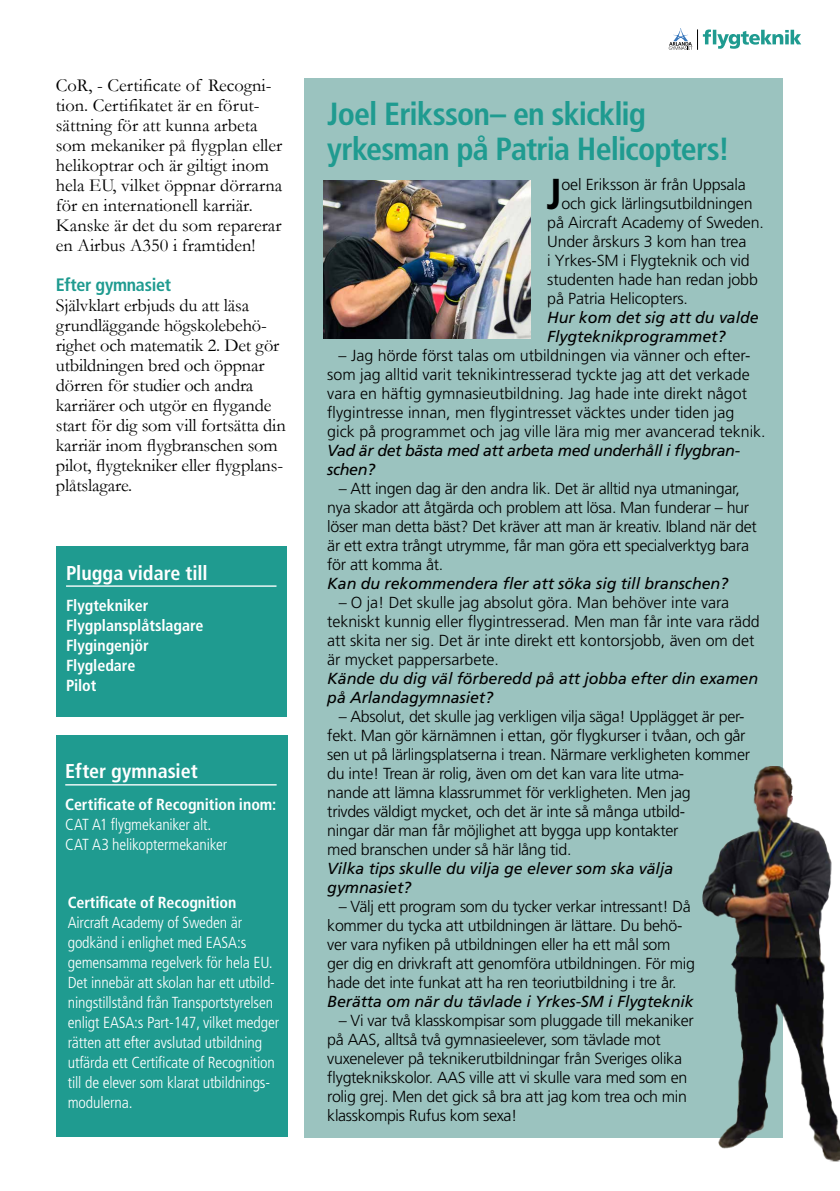
<style>
.page{position:relative;width:840px;height:1191px;background:#fff}
.page>*{position:absolute;margin:0;border:0;box-sizing:border-box;transform-origin:0 0}
.t1{font:700 condensed 43.2px "Frutiger LT Std";color:#000}
.t2{font:700 condensed 32px/35.2px "Frutiger LT Std";letter-spacing:-.025em;color:#1f9b90}
.t3{font:700 condensed 20px "Frutiger LT Std";color:#fff}
.t4{font:18.4px/20px "Garamond";letter-spacing:-.01em;color:#000}
.t5{font:700 condensed 18px "Frutiger LT Std";letter-spacing:-.015em;color:#1f9b90}
.t6{font:300 16px/19px "Frutiger LT Std";letter-spacing:-.02em;color:#000}
.t7{font:300 condensed 16px/20px "Frutiger LT Std";letter-spacing:-.01em;color:#fff}
.t8{font:300 16px/19px "Frutiger LT Std";color:#000}
.t9{font:italic 16px/19px "Frutiger LT Std";letter-spacing:-.005em;color:#000}
.t10{font:700 condensed 16px/20px "Frutiger LT Std";letter-spacing:-.005em;color:#fff}
.t11{font:italic 16px/19px "Frutiger LT Std";letter-spacing:-.025em;color:#000}
</style>
<div class="page">
<div style="left:56px;top:735px;width:231px;height:154px;background:#1f9b90"></div>
<hr style="left:65px;top:784px;width:211px;height:1px;background:#fff">
<div style="left:56px;top:546px;width:230px;height:170px;background:#1f9b90"></div>
<hr style="left:66px;top:585px;width:210px;height:2px;background:#fff">
<div style="left:304px;top:78px;width:478px;height:1059px;background:#9bc3bf"></div>
<img style="left:692px;top:764px;width:147px;height:397px">
<img style="left:323px;top:180px;width:207px;height:158px">
<div style="left:56px;top:884px;width:231px;height:253px;background:#1f9b90"></div>
<svg style="left:668px;top:28px;width:132px;height:22px"></svg>
<p class="t4" style="left:56px;top:74px;width:228px">CoR, - Certificate of Recogni&shy;tion. Certifikatet är en förut&shy;sättning för att kunna arbeta som mekaniker på flygplan eller helikoptrar och är giltigt inom hela EU, vilket öppnar dörrarna för en internationell karriär.<br>Kanske är det du som reparerar en Airbus A350 i framtiden!</p>
<p class="t5" style="left:56px;top:274px;width:117px">Efter gymnasiet</p>
<p class="t4" style="left:56px;top:294px;width:231px">Självklart erbjuds du att läsa grundläggande högskolebehö&shy;righet och matematik 2. Det gör utbildningen bred och öppnar dörren för studier och andra karriärer och utgör en flygande start för dig som vill fortsätta din karriär inom flygbranschen som pilot, flygtekniker eller flygplans&shy;plåtslagare.</p>
<p class="t3" style="left:66px;top:561px;width:143px">Plugga vidare till</p>
<p class="t10" style="left:66px;top:595px;width:139px">Flygtekniker<br>Flygplansplåtslagare<br>Flygingenjör<br>Flygledare<br>Pilot</p>
<p class="t3" style="left:65px;top:759px;width:134px">Efter gymnasiet</p>
<p class="t10" style="left:65px;top:794px;width:212px">Certificate of Recognition inom:</p>
<p class="t7" style="left:65px;top:814px;width:163px">CAT A1 flygmekaniker alt.<br>CAT A3 helikoptermekaniker</p>
<p class="t10" style="left:68px;top:892px;width:170px">Certificate of Recognition</p>
<p class="t7" style="left:68px;top:912px;width:213px">Aircraft Academy of Sweden är godkänd i enlighet med EASA:s gemensamma regelverk för hela EU.<br>Det innebär att skolan har ett utbild&shy;ningstillstånd från Transportstyrelsen enligt EASA:s Part-147, vilket medger rätten att efter avslutad utbildning utfärda ett Certificate of Recognition till de elever som klarat utbildnings&shy;modulerna.</p>
<h2 class="t2" style="left:327px;top:96px;width:404px">Joel Eriksson– en skicklig yrkesman på Patria Helicopters!</h2>
<h1 class="t1" style="left:546px;top:169px;width:17px">J</h1>
<p class="t6" style="left:561px;top:175px;width:186px">oel Eriksson är från Uppsala</p>
<p class="t6" style="left:561px;top:194px;width:193px">och gick lärlingsutbildningen</p>
<p class="t6" style="left:547px;top:213px;width:218px">på Aircraft Academy of Sweden.</p>
<p class="t6" style="left:547px;top:232px;width:200px">Under årskurs 3 kom han trea</p>
<p class="t6" style="left:547px;top:251px;width:204px">i Yrkes-SM i Flygteknik och vid</p>
<p class="t6" style="left:547px;top:270px;width:212px">studenten hade han redan jobb</p>
<p class="t6" style="left:547px;top:289px;width:142px">på Patria Helicopters.</p>
<p class="t9" style="left:547px;top:308px;width:213px">Hur kom det sig att du valde<br>Flygteknikprogrammet?</p>
<p class="t8" style="left:327px;top:346px;width:439px;text-indent:11px">– Jag hörde först talas om utbildningen via vänner och efter&shy;som jag alltid varit teknikintresserad tyckte jag att det verkade vara en häftig gymnasieutbildning. Jag hade inte direkt något flygintresse innan, men flygintresset väcktes under tiden jag gick på programmet och jag ville lära mig mer avancerad teknik.</p>
<p class="t11" style="left:327px;top:441px;width:414px">Vad är det bästa med att arbeta med underhåll i flygbran&shy;schen?</p>
<p class="t6" style="left:327px;top:479px;width:430px;text-indent:11px">– Att ingen dag är den andra lik. Det är alltid nya utmaningar, nya skador att åtgärda och problem att lösa. Man funderar – hur löser man detta bäst? Det kräver att man är kreativ. Ibland när det är ett extra trångt utrymme, får man göra ett specialverktyg bara för att komma åt.</p>
<p class="t9" style="left:327px;top:574px;width:402px">Kan du rekommendera fler att söka sig till branschen?</p>
<p class="t6" style="left:327px;top:593px;width:434px;text-indent:11px">– O ja! Det skulle jag absolut göra. Man behöver inte vara tekniskt kunnig eller flygintresserad. Men man får inte vara rädd att skita ner sig. Det är inte direkt ett kontorsjobb, även om det är mycket pappersarbete.</p>
<p class="t9" style="left:327px;top:669px;width:432px">Kände du dig väl förberedd på att jobba efter din examen på Arlandagymnasiet?</p>
<p class="t6" style="left:327px;top:707px;width:424px;text-indent:11px">– Absolut, det skulle jag verkligen vilja säga! Upplägget är per&shy;fekt. Man gör kärnämnen i ettan, gör flygkurser i tvåan, och går sen ut på lärlingsplatserna i trean. Närmare verkligheten kommer du inte! Trean är rolig, även om det kan vara lite utma-<br>nande att lämna klassrummet för verkligheten. Men jag<br>trivdes väldigt mycket, och det är inte så många utbild-<br>ningar där man får möjlighet att bygga upp kontakter<br>med branschen under så här lång tid.</p>
<p class="t9" style="left:327px;top:859px;width:347px">Vilka tips skulle du vilja ge elever som ska välja gymnasiet?</p>
<p class="t6" style="left:327px;top:897px;width:369px;text-indent:11px">– Välj ett program som du tycker verkar intressant! Då kommer du tycka att utbildningen är lättare. Du behö&shy;ver vara nyfiken på utbildningen eller ha ett mål som ger dig en drivkraft att genomföra utbildningen. För mig hade det inte funkat att ha ren teoriutbildning i tre år.</p>
<p class="t9" style="left:327px;top:992px;width:368px">Berätta om när du tävlade i Yrkes-SM i Flygteknik</p>
<p class="t6" style="left:327px;top:1011px;width:368px;text-indent:11px">– Vi var två klasskompisar som pluggade till mekaniker på AAS, alltså två gymnasieelever, som tävlade mot vuxenelever på teknikerutbildningar från Sveriges olika flygteknikskolor. AAS ville att vi skulle vara med som en rolig grej. Men det gick så bra att jag kom trea och min klasskompis Rufus kom sexa!</p>
</div>
